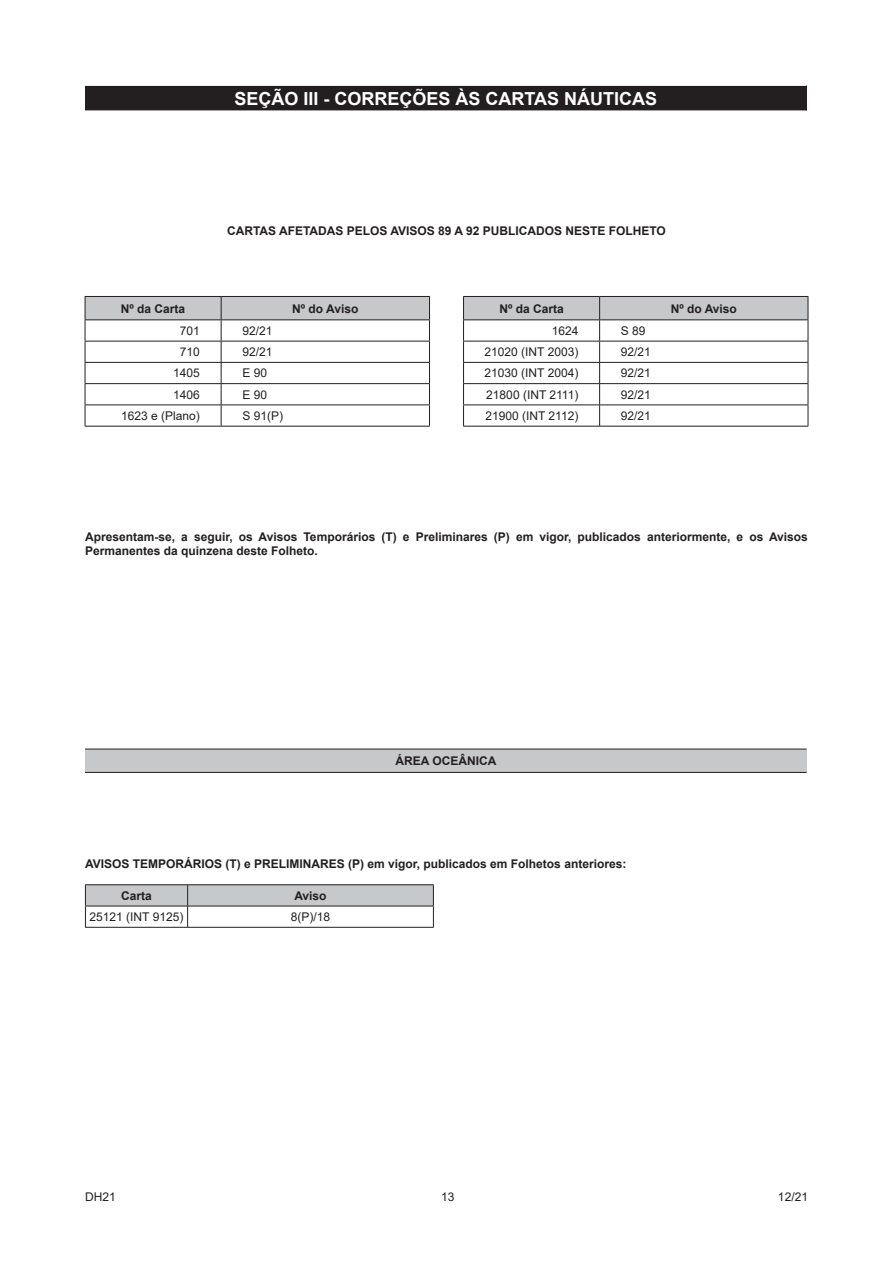
<style>
.page{position:relative;width:893px;height:1263px;background:#fff}
.page>*{position:absolute;margin:0;border:0;box-sizing:border-box;transform-origin:0 0}
.t1{font:700 18px "Arial";color:#fff}
.t2{font:700 12px/14.4px "Arial";color:#231f20}
.t3{font:12px "Arial";color:#231f20}
</style>
<div class="page">
<div style="left:85px;top:85px;width:721px;height:26px;background:#231f20"></div>
<hr style="left:85px;top:85px;width:721px;height:1px;background:#fff">
<hr style="left:85px;top:426px;width:345px;height:1px;background:#231f20">
<svg style="left:85px;top:296px;width:345px;height:130px"></svg>
<hr style="left:463px;top:426px;width:345px;height:1px;background:#231f20">
<svg style="left:463px;top:296px;width:345px;height:130px"></svg>
<div style="left:85px;top:749px;width:721px;height:23px;background:#c6c8ca"></div>
<hr style="left:85px;top:749px;width:721px;height:1px;background:#231f20">
<hr style="left:85px;top:772px;width:721px;height:1px;background:#231f20">
<hr style="left:85px;top:884px;width:349px;height:1px;background:#231f20">
<hr style="left:85px;top:927px;width:349px;height:1px;background:#231f20">
<svg style="left:85px;top:885px;width:349px;height:42px"></svg>
<h1 class="t1" style="left:234px;top:88px;width:424px">SEÇÃO III - CORREÇÕES ÀS CARTAS NÁUTICAS</h1>
<p class="t2" style="left:227px;top:224px;width:440px">CARTAS AFETADAS PELOS AVISOS 89 A 92 PUBLICADOS NESTE FOLHETO</p>
<p class="t2" style="left:121px;top:301px;width:66px">Nº da Carta</p>
<p class="t2" style="left:292px;top:301px;width:68px">Nº do Aviso</p>
<p class="t3" style="left:180px;top:324px;width:22px">701</p>
<p class="t3" style="left:242px;top:324px;width:32px">92/21</p>
<p class="t3" style="left:180px;top:345px;width:22px">710</p>
<p class="t3" style="left:242px;top:345px;width:32px">92/21</p>
<p class="t3" style="left:173px;top:367px;width:28px">1405</p>
<p class="t3" style="left:242px;top:367px;width:26px">E 90</p>
<p class="t3" style="left:173px;top:388px;width:28px">1406</p>
<p class="t3" style="left:242px;top:388px;width:26px">E 90</p>
<p class="t3" style="left:121px;top:409px;width:80px">1623 e (Plano)</p>
<p class="t3" style="left:242px;top:409px;width:42px">S 91(P)</p>
<p class="t2" style="left:499px;top:301px;width:66px">Nº da Carta</p>
<p class="t2" style="left:671px;top:301px;width:68px">Nº do Aviso</p>
<p class="t3" style="left:552px;top:324px;width:28px">1624</p>
<p class="t3" style="left:621px;top:324px;width:26px">S 89</p>
<p class="t3" style="left:484px;top:345px;width:95px">21020 (INT 2003)</p>
<p class="t3" style="left:621px;top:345px;width:32px">92/21</p>
<p class="t3" style="left:484px;top:367px;width:95px">21030 (INT 2004)</p>
<p class="t3" style="left:621px;top:367px;width:32px">92/21</p>
<p class="t3" style="left:486px;top:388px;width:94px">21800 (INT 2111)</p>
<p class="t3" style="left:621px;top:388px;width:32px">92/21</p>
<p class="t3" style="left:485px;top:409px;width:94px">21900 (INT 2112)</p>
<p class="t3" style="left:621px;top:409px;width:32px">92/21</p>
<p class="t2" style="left:85px;top:530px;width:724px">Apresentam-se, a seguir, os Avisos Temporários (T) e Preliminares (P) em vigor, publicados anteriormente, e os Avisos<br>Permanentes da quinzena deste Folheto.</p>
<p class="t2" style="left:395px;top:754px;width:102px">ÁREA OCEÂNICA</p>
<p class="t2" style="left:85px;top:856px;width:543px">AVISOS TEMPORÁRIOS (T) e PRELIMINARES (P) em vigor, publicados em Folhetos anteriores:</p>
<p class="t2" style="left:121px;top:888px;width:32px">Carta</p>
<p class="t2" style="left:294px;top:888px;width:34px">Aviso</p>
<p class="t3" style="left:90px;top:910px;width:95px">25121 (INT 9125)</p>
<p class="t3" style="left:291px;top:910px;width:41px">8(P)/18</p>
<p class="t3" style="left:85px;top:1191px;width:32px">DH21</p>
<p class="t3" style="left:441px;top:1191px;width:15px">13</p>
<p class="t3" style="left:778px;top:1191px;width:32px">12/21</p>
</div>
